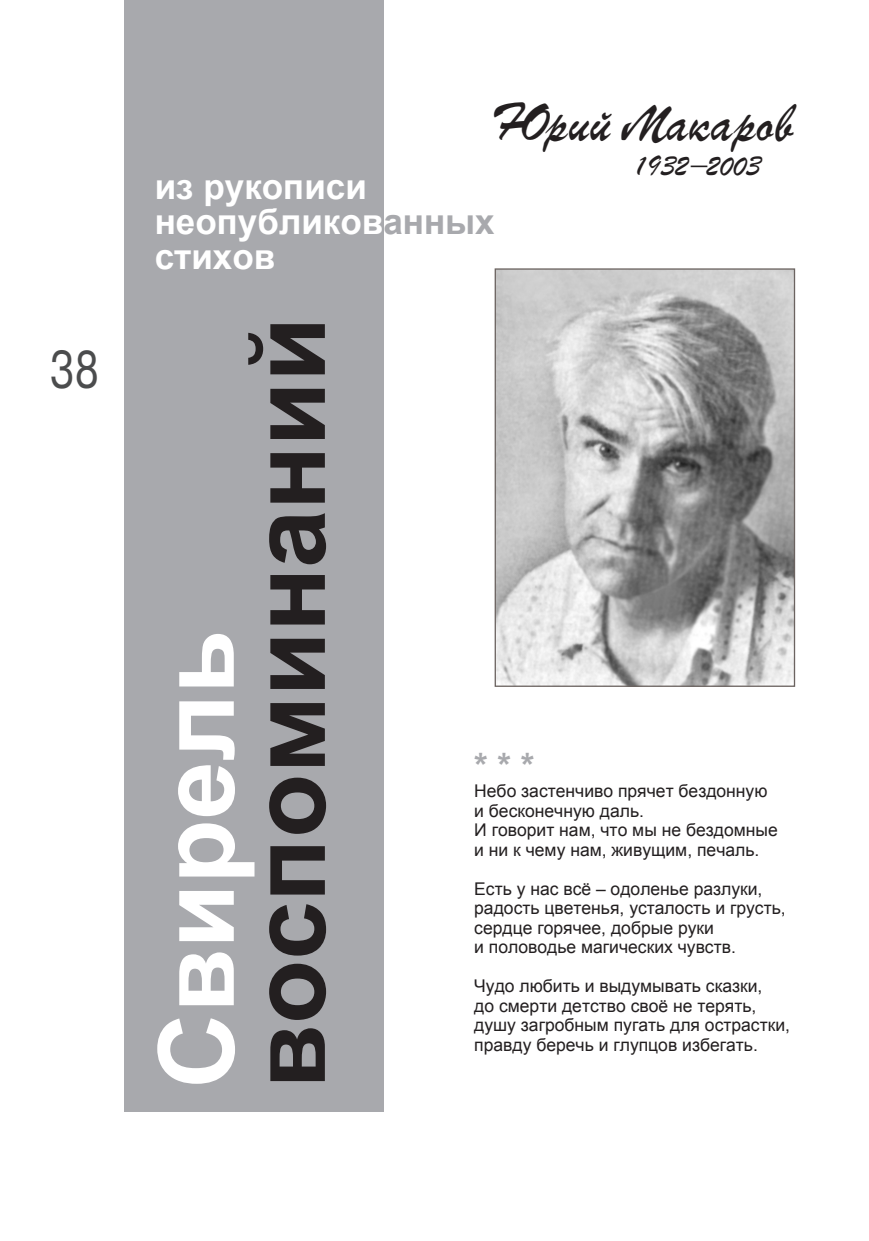
<style>
.page{position:relative;width:869px;height:1241px;background:#fff}
.page>*{position:absolute;margin:0;border:0;box-sizing:border-box;transform-origin:0 0}
.t1{font:700 105px "Arial";color:#231f20}
.t2{font:700 105px "Arial";color:#fff}
.t3{font:52.5px "TT Parsec";color:#231f20;scale:.9 1}
.t4{font:49px "TT Arial";color:#4b4c4d;scale:.8 1}
.t5{font:700 35px/35px "Arial";color:#fff}
.t6{font:700 35px "Arial";color:#a8a9ad}
.t7{font:28px "TT Parsec";color:#231f20;scale:.9 1}
.t8{font:17.5px/19.4px "Arial";color:#231f20}
.s1{color:#a8a9ad}
</style>
<div class="page">
<div style="left:124px;top:0;width:259px;height:1111px;background:#a8a9ad"></div>
<img style="left:496px;top:270px;width:296px;height:414px">
<div style="left:494px;top:268px;width:300px;height:418px;border:1px solid #6b6360"></div>
<h3 class="t4" style="left:50px;top:342px;width:63px">38</h3>
<h2 class="t3" style="left:489px;top:92px;width:340px">Юрий Макаров</h2>
<h3 class="t7" style="left:634px;top:150px;width:141px">1932—2003</h3>
<h3 class="t5" style="left:155px;top:169px;width:341px">из рукописи неопубликов<span class="s1">анных </span>стихов</h3>
<h1 class="t1" style="left:230px;top:1088px;width:773px;rotate:-90deg">воспоминаний</h1>
<h1 class="t2" style="left:139px;top:1088px;width:460px;rotate:-90deg">Свирель</h1>
<h3 class="t6" style="left:474px;top:746px;width:62px">***</h3>
<p class="t8" style="left:474px;top:781px;width:305px">Небо застенчиво прячет бездонную и бесконечную даль.<br>И говорит нам, что мы не бездомные и ни к чему нам, живущим, печаль.</p>
<p class="t8" style="left:474px;top:878px;width:313px">Есть у нас всё – одоленье разлуки, радость цветенья, усталость и грусть, сердце горячее, добрые руки<br>и половодье магических чувств.</p>
<p class="t8" style="left:474px;top:976px;width:317px">Чудо любить и выдумывать сказки,<br>до смерти детство своё не терять, душу загробным пугать для острастки, правду беречь и глупцов избегать.</p>
</div>
